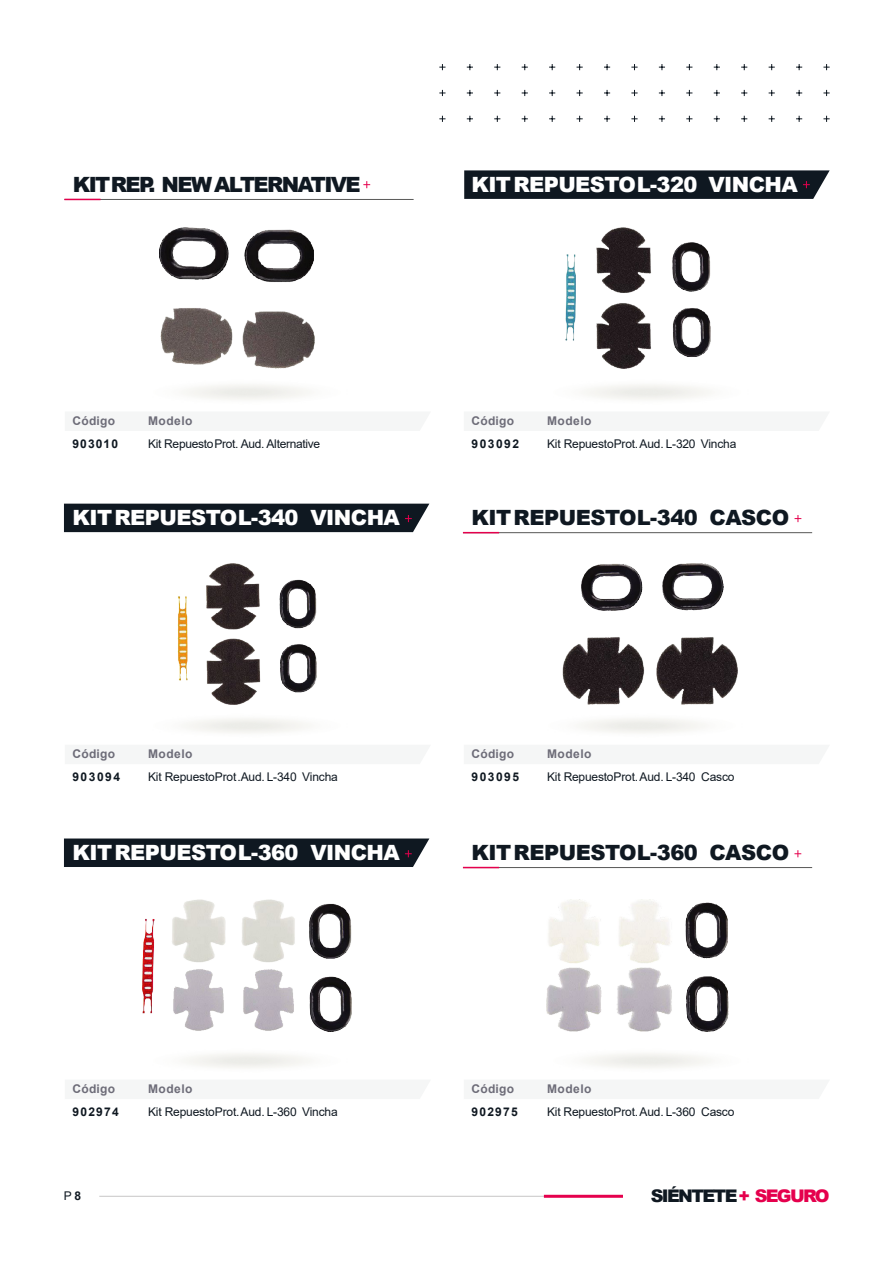
<style>
.page{position:relative;width:894px;height:1264px;background:#fff}
.page>*{position:absolute;margin:0;border:0;box-sizing:border-box;transform-origin:0 0}
.t1{font:900 21px "Arial";letter-spacing:-.025em;color:#fff}
.t2{font:900 21px "Arial";letter-spacing:-.025em;color:#0f1821}
.t3{font:900 21px "Arial";letter-spacing:-.08em;color:#0f1821}
.t4{font:900 17.4px "Arial";letter-spacing:-.095em;color:#0f1821}
.t5{font:12px "Arial";letter-spacing:-.015em;color:#0f1821}
.t6{font:700 12px "Arial";letter-spacing:.03em;color:#6d6c78}
.t7{font:700 12px "Arial";letter-spacing:.115em;color:#0f1821}
.s1{font-weight:700}
.s2{color:#e5004d}
</style>
<div class="page">
<svg style="left:439px;top:116px;width:6px;height:6px"></svg>
<svg style="left:466px;top:116px;width:7px;height:6px"></svg>
<svg style="left:494px;top:116px;width:6px;height:6px"></svg>
<svg style="left:521px;top:116px;width:6px;height:6px"></svg>
<svg style="left:549px;top:116px;width:6px;height:6px"></svg>
<svg style="left:576px;top:116px;width:6px;height:6px"></svg>
<svg style="left:604px;top:116px;width:6px;height:6px"></svg>
<svg style="left:631px;top:116px;width:6px;height:6px"></svg>
<svg style="left:658px;top:116px;width:6px;height:6px"></svg>
<svg style="left:686px;top:116px;width:6px;height:6px"></svg>
<svg style="left:713px;top:116px;width:6px;height:6px"></svg>
<svg style="left:741px;top:116px;width:6px;height:6px"></svg>
<svg style="left:768px;top:116px;width:6px;height:6px"></svg>
<svg style="left:796px;top:116px;width:5px;height:6px"></svg>
<svg style="left:823px;top:116px;width:6px;height:6px"></svg>
<svg style="left:439px;top:90px;width:6px;height:6px"></svg>
<svg style="left:466px;top:90px;width:7px;height:6px"></svg>
<svg style="left:494px;top:90px;width:6px;height:6px"></svg>
<svg style="left:521px;top:90px;width:6px;height:6px"></svg>
<svg style="left:549px;top:90px;width:6px;height:6px"></svg>
<svg style="left:576px;top:90px;width:6px;height:6px"></svg>
<svg style="left:604px;top:90px;width:6px;height:6px"></svg>
<svg style="left:631px;top:90px;width:6px;height:6px"></svg>
<svg style="left:658px;top:90px;width:6px;height:6px"></svg>
<svg style="left:686px;top:90px;width:6px;height:6px"></svg>
<svg style="left:713px;top:90px;width:6px;height:6px"></svg>
<svg style="left:741px;top:90px;width:6px;height:6px"></svg>
<svg style="left:768px;top:90px;width:6px;height:6px"></svg>
<svg style="left:796px;top:90px;width:5px;height:6px"></svg>
<svg style="left:823px;top:90px;width:6px;height:6px"></svg>
<svg style="left:439px;top:64px;width:6px;height:6px"></svg>
<svg style="left:466px;top:64px;width:7px;height:6px"></svg>
<svg style="left:494px;top:64px;width:6px;height:6px"></svg>
<svg style="left:521px;top:64px;width:6px;height:6px"></svg>
<svg style="left:549px;top:64px;width:6px;height:6px"></svg>
<svg style="left:576px;top:64px;width:6px;height:6px"></svg>
<svg style="left:604px;top:64px;width:6px;height:6px"></svg>
<svg style="left:631px;top:64px;width:6px;height:6px"></svg>
<svg style="left:658px;top:64px;width:6px;height:6px"></svg>
<svg style="left:686px;top:64px;width:6px;height:6px"></svg>
<svg style="left:713px;top:64px;width:6px;height:6px"></svg>
<svg style="left:741px;top:64px;width:6px;height:6px"></svg>
<svg style="left:768px;top:64px;width:6px;height:6px"></svg>
<svg style="left:796px;top:64px;width:5px;height:6px"></svg>
<svg style="left:823px;top:64px;width:6px;height:6px"></svg>
<img style="left:546px;top:899px;width:182px;height:132px">
<img style="left:142px;top:899px;width:209px;height:132px">
<div style="left:64px;top:838px;width:365px;height:28px;background:#0f1821"></div>
<hr style="left:463px;top:867px;width:348px;height:1px;background:#585857">
<hr style="left:463px;top:866px;width:36px;height:2px;background:#e5004d">
<svg style="left:794px;top:850px;width:7px;height:7px"></svg>
<img style="left:159px;top:227px;width:155px;height:141px">
<img style="left:562px;top:563px;width:175px;height:141px">
<img style="left:565px;top:227px;width:145px;height:141px">
<img style="left:177px;top:563px;width:140px;height:141px">
<svg style="left:363px;top:181px;width:7px;height:7px"></svg>
<div style="left:64px;top:503px;width:365px;height:29px;background:#0f1821"></div>
<svg style="left:464px;top:170px;width:365px;height:29px;background:#182029"></svg>
<hr style="left:64px;top:199px;width:349px;height:1px;background:#585857">
<hr style="left:64px;top:199px;width:36px;height:1px;background:#e5004d">
<hr style="left:463px;top:532px;width:348px;height:1px;background:#585857">
<hr style="left:463px;top:532px;width:36px;height:1px;background:#e5004d">
<svg style="left:794px;top:515px;width:7px;height:7px"></svg>
<hr style="left:99px;top:1195px;width:512px;height:1px;background:#c7c6c6">
<hr style="left:543px;top:1194px;width:79px;height:3px;background:#e5004d">
<h1 class="t3" style="left:73px;top:177px;width:289px">KITREP. NEW ALTERNATIVE</h1>
<h1 class="t1" style="left:471px;top:177px;width:327px">KITREPUESTOL-320 VINCHA</h1>
<p class="t6" style="left:72px;top:416px;width:44px">Código</p>
<p class="t7" style="left:72px;top:439px;width:47px">903010</p>
<p class="t6" style="left:148px;top:416px;width:46px">Modelo</p>
<p class="t5" style="left:148px;top:439px;width:174px">Kit RepuestoProt. Aud. Alternative</p>
<p class="t6" style="left:471px;top:416px;width:44px">Código</p>
<p class="t7" style="left:471px;top:439px;width:49px">903092</p>
<p class="t6" style="left:547px;top:416px;width:46px">Modelo</p>
<p class="t5" style="left:547px;top:439px;width:191px">Kit RepuestoProt.Aud. L-320 Vincha</p>
<h1 class="t1" style="left:72px;top:510px;width:329px">KITREPUESTOL-340 VINCHA</h1>
<h1 class="t2" style="left:471px;top:510px;width:319px">KITREPUESTOL-340 CASCO</h1>
<p class="t6" style="left:72px;top:749px;width:44px">Código</p>
<p class="t7" style="left:72px;top:772px;width:49px">903094</p>
<p class="t6" style="left:148px;top:749px;width:46px">Modelo</p>
<p class="t5" style="left:148px;top:772px;width:191px">Kit RepuestoProt.Aud. L-340 Vincha</p>
<p class="t6" style="left:471px;top:749px;width:44px">Código</p>
<p class="t7" style="left:471px;top:772px;width:49px">903095</p>
<p class="t6" style="left:547px;top:749px;width:46px">Modelo</p>
<p class="t5" style="left:547px;top:772px;width:189px">Kit RepuestoProt.Aud. L-340 Casco</p>
<h1 class="t1" style="left:72px;top:845px;width:329px">KITREPUESTOL-360 VINCHA</h1>
<h1 class="t2" style="left:471px;top:845px;width:319px">KITREPUESTOL-360 CASCO</h1>
<p class="t6" style="left:72px;top:1084px;width:44px">Código</p>
<p class="t7" style="left:72px;top:1107px;width:48px">902974</p>
<p class="t6" style="left:148px;top:1084px;width:46px">Modelo</p>
<p class="t5" style="left:148px;top:1107px;width:191px">Kit RepuestoProt.Aud. L-360 Vincha</p>
<p class="t6" style="left:471px;top:1084px;width:44px">Código</p>
<p class="t7" style="left:471px;top:1107px;width:48px">902975</p>
<p class="t6" style="left:547px;top:1084px;width:46px">Modelo</p>
<p class="t5" style="left:547px;top:1107px;width:189px">Kit RepuestoProt.Aud. L-360 Casco</p>
<p class="t5" style="left:64px;top:1190px;width:19px">P<span class="s1">8</span></p>
<h2 class="t4" style="left:650px;top:1189px;width:180px">SIÉNTETE<span class="s2">+ SEGURO</span></h2>
</div>
